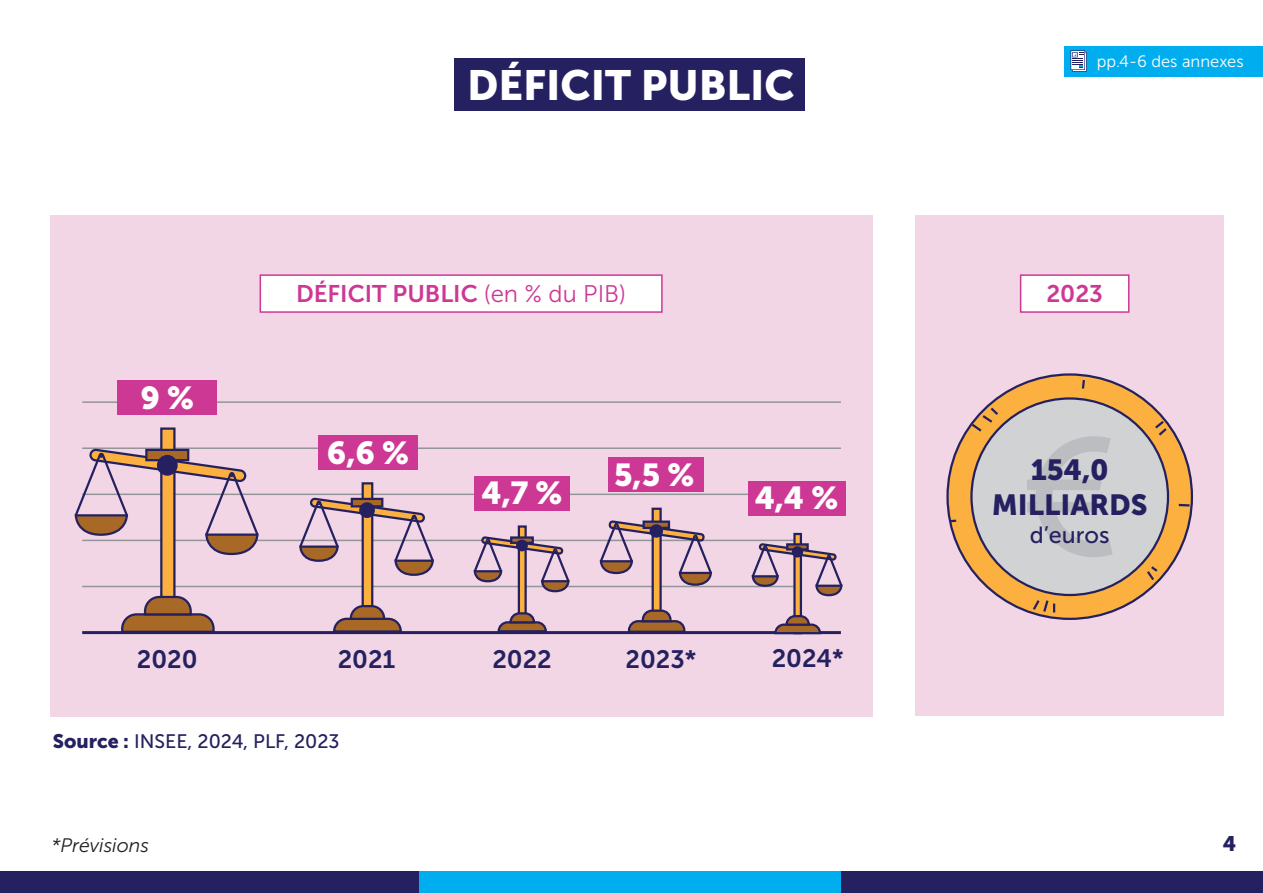
<style>
.page{position:relative;width:1263px;height:893px;background:#fff}
.page>*{position:absolute;margin:0;border:0;box-sizing:border-box;transform-origin:0 0}
.t1{font:42px "Museo Sans 900";color:#fff}
.t2{font:31.65px "Museo Sans 900";color:#fff}
.t3{font:28.95px/34.8px "Museo Sans 900";color:#252161;text-align:center}
.t4{font:25.05px "Museo Sans 700";color:#252161}
.t5{font:24px "Museo Sans 700";color:#ce3895}
.t6{font:23.4px "Museo Sans 500";color:#252161}
.t7{font:21px "Museo Sans 900";color:#252161}
.t8{font:19.5px "Museo Sans 500";color:#252161}
.t9{font:italic 19.5px "Museo Sans 300";color:#231f20}
.t10{font:16.5px "Museo Sans 300";color:#fff}
.s1{font-family:"Museo Sans 300"}
.s2{font-family:"Museo Sans 900"}
</style>
<div class="page">
<div style="left:1065px;top:46px;width:198px;height:30px;background:#00aeef"></div>
<svg style="left:1070px;top:50px;width:17px;height:22px"></svg>
<div style="left:0;top:871px;width:420px;height:22px;background:#252161"></div>
<div style="left:839px;top:871px;width:424px;height:22px;background:#252161"></div>
<div style="left:419px;top:871px;width:422px;height:22px;background:#00aeef"></div>
<div style="left:50px;top:215px;width:822px;height:502px;background:#f2d6e6"></div>
<hr style="left:82px;top:586px;width:712px;height:1px;background:#939598">
<hr style="left:82px;top:540px;width:712px;height:1px;background:#939598">
<div style="left:916px;top:215px;width:308px;height:501px;background:#f2d6e6"></div>
<div style="left:455px;top:58px;width:350px;height:52px;background:#252161"></div>
<hr style="left:82px;top:494px;width:759px;height:1px;background:#939598">
<hr style="left:82px;top:401px;width:759px;height:2px;background:#939598">
<hr style="left:82px;top:447px;width:759px;height:2px;background:#939598">
<hr style="left:82px;top:631px;width:759px;height:3px;background:#252161">
<div style="left:160px;top:427px;width:16px;height:206px;background:#fbb03f;border:2px solid #252161"></div>
<svg style="left:120px;top:595px;width:96px;height:38px"></svg>
<svg style="left:74px;top:449px;width:186px;height:107px"></svg>
<div style="left:362px;top:482px;width:11px;height:151px;background:#fbb03f;border:2px solid #252161"></div>
<svg style="left:332px;top:604px;width:71px;height:29px"></svg>
<svg style="left:297px;top:482px;width:139px;height:95px"></svg>
<div style="left:518px;top:525px;width:9px;height:107px;background:#fbb03f;border:2px solid #252161"></div>
<svg style="left:496px;top:611px;width:52px;height:21px"></svg>
<svg style="left:472px;top:536px;width:99px;height:58px"></svg>
<div style="left:793px;top:533px;width:9px;height:101px;background:#fbb03f;border:2px solid #252161"></div>
<svg style="left:773px;top:614px;width:49px;height:21px"></svg>
<svg style="left:750px;top:543px;width:93px;height:55px"></svg>
<div style="left:947px;top:374px;width:245px;height:245px;background:#fbb03f;border-radius:50%"></div>
<div style="left:971px;top:398px;width:197px;height:197px;background:#d1d2d4;border-radius:50%"></div>
<svg style="left:969px;top:405px;width:31px;height:29px"></svg>
<svg style="left:1155px;top:419px;width:14px;height:17px"></svg>
<svg style="left:1031px;top:600px;width:24px;height:14px"></svg>
<svg style="left:950px;top:520px;width:6px;height:2px"></svg>
<svg style="left:1147px;top:566px;width:13px;height:17px"></svg>
<svg style="left:1081px;top:380px;width:4px;height:9px"></svg>
<svg style="left:1179px;top:504px;width:10px;height:3px"></svg>
<svg style="left:1027px;top:436px;width:85px;height:121px"></svg>
<div style="left:117px;top:380px;width:100px;height:35px;background:#ce3895"></div>
<div style="left:318px;top:435px;width:100px;height:35px;background:#ce3895"></div>
<div style="left:474px;top:475px;width:96px;height:35px;background:#ce3895"></div>
<div style="left:748px;top:481px;width:97px;height:35px;background:#ce3895"></div>
<div style="left:651px;top:508px;width:11px;height:125px;background:#fbb03f;border:2px solid #252161"></div>
<svg style="left:627px;top:608px;width:59px;height:25px"></svg>
<svg style="left:598px;top:520px;width:116px;height:67px"></svg>
<div style="left:608px;top:457px;width:96px;height:35px;background:#ce3895"></div>
<div style="left:1020px;top:274px;width:109px;height:39px;background:#fff;border:2px solid #ce3895"></div>
<div style="left:260px;top:274px;width:403px;height:39px;background:#fff;border:2px solid #ce3895"></div>
<h1 class="t1" style="left:467px;top:61px;width:329px">DÉFICIT PUBLIC</h1>
<p class="t10" style="left:1097px;top:53px;width:149px">pp.4-6 des annexes</p>
<h2 class="t2" style="left:140px;top:380px;width:55px">9 %</h2>
<p class="t5" style="left:296px;top:281px;width:332px">DÉFICIT PUBLIC <span class="s1">(en % du PIB)</span></p>
<p class="t5" style="left:1046px;top:281px;width:58px">2023</p>
<h2 class="t2" style="left:327px;top:435px;width:84px">6,6 %</h2>
<h2 class="t2" style="left:481px;top:475px;width:82px">4,7 %</h2>
<h2 class="t2" style="left:614px;top:457px;width:82px">5,5 %</h2>
<h2 class="t2" style="left:755px;top:480px;width:85px">4,4 %</h2>
<p class="t3" style="left:992px;top:453px;width:157px">154,0<br>MILLIARDS</p>
<p class="t6" style="left:1030px;top:522px;width:81px">d’euros</p>
<p class="t4" style="left:137px;top:645px;width:62px">2020</p>
<p class="t4" style="left:338px;top:645px;width:59px">2021</p>
<p class="t4" style="left:492px;top:645px;width:61px">2022</p>
<p class="t8" style="left:53px;top:730px;width:288px"><span class="s2">Source :</span> INSEE, 2024, PLF, 2023</p>
<p class="t4" style="left:625px;top:646px;width:72px">2023*</p>
<p class="t4" style="left:772px;top:645px;width:73px">2024*</p>
<p class="t9" style="left:51px;top:834px;width:99px">*Prévisions</p>
<p class="t7" style="left:1223px;top:831px;width:15px">4</p>
</div>
